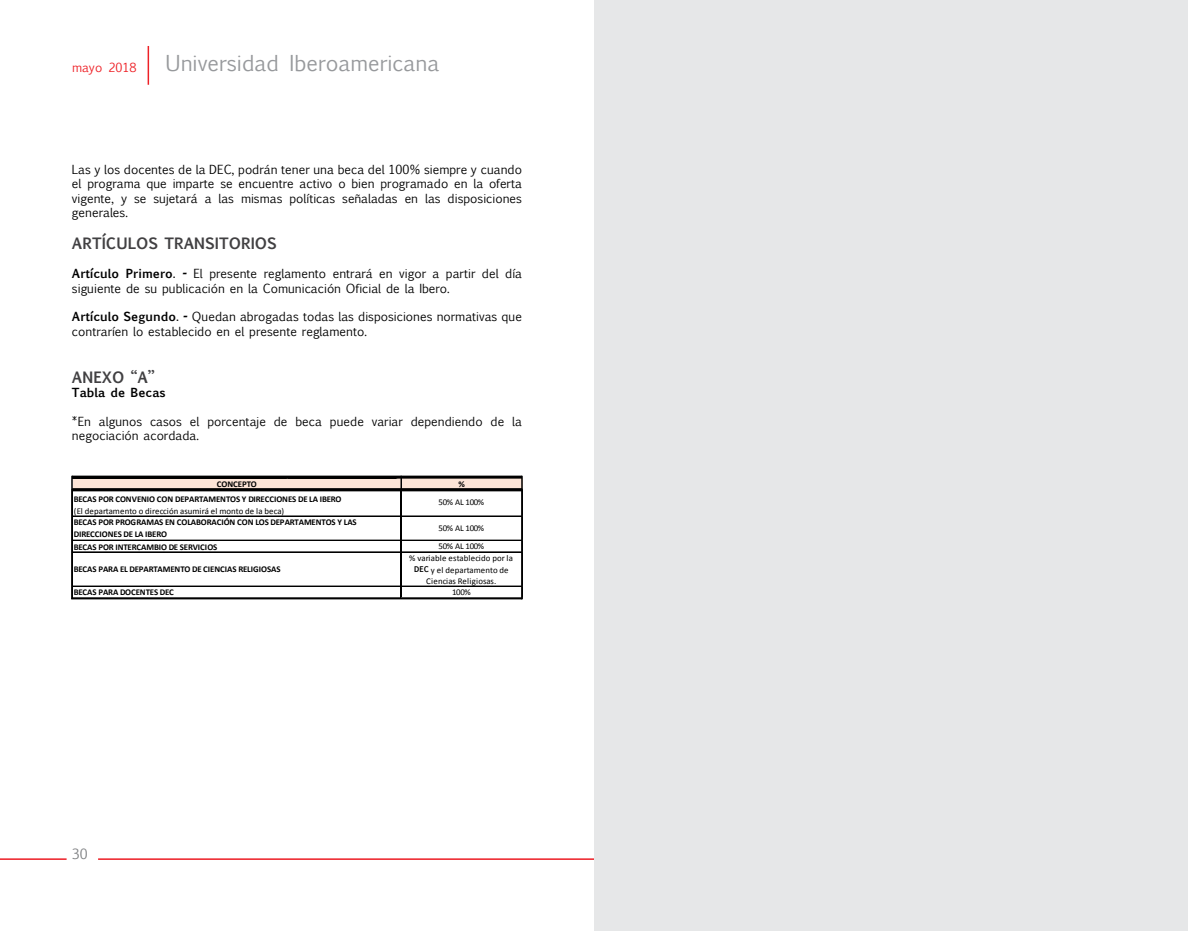
<style>
.page{position:relative;width:1188px;height:931px;background:#fff}
.page>*{position:absolute;margin:0;border:0;box-sizing:border-box;transform-origin:0 0}
.t1{font:21px "Euphemia UCAS";color:#97999c}
.t2{font:700 15px "Euphemia UCAS";color:#414042}
.t3{font:13.5px "Euphemia UCAS";color:#808284}
.t4{font:12px/14.4px "Euphemia UCAS";color:#000}
.t5{font:700 12px "Euphemia UCAS";color:#000}
.t6{font:12px "Euphemia UCAS";color:#ee2127}
.t7{font:700 8.85px/11.9px "Calibri";letter-spacing:-.01em;color:#000}
.t8{font:8.85px/11.7px "Calibri";letter-spacing:.005em;color:#000;text-align:center}
.t9{font:700 7.5px "Euphemia UCAS";color:#000}
.s1{font-weight:700}
</style>
<div class="page">
<hr style="left:148px;top:46px;width:1px;height:39px;background:#ee2127">
<hr style="left:98px;top:858px;width:995px;height:2px;background:#ed1d24">
<hr style="left:0;top:858px;width:67px;height:2px;background:#ed1d24">
<div style="left:73px;top:478px;width:450px;height:11px;background:#fce4d6"></div>
<hr style="left:73px;top:516px;width:450px;height:1px;background:#000">
<hr style="left:73px;top:540px;width:450px;height:1px;background:#000">
<hr style="left:73px;top:551px;width:450px;height:1px;background:#000">
<hr style="left:73px;top:552px;width:450px;height:1px;background:#000">
<hr style="left:73px;top:586px;width:450px;height:1px;background:#000">
<hr style="left:400px;top:489px;width:1px;height:109px;background:#000">
<hr style="left:73px;top:597px;width:450px;height:1px;background:#000">
<hr style="left:73px;top:478px;width:324px;height:1px;background:#000">
<div style="left:594px;top:0;width:594px;height:931px;background:#e6e7e8"></div>
<hr style="left:72px;top:475px;width:450px;height:3px;background:#000">
<hr style="left:71px;top:598px;width:451px;height:1px;background:#000">
<hr style="left:72px;top:488px;width:450px;height:3px;background:#000">
<hr style="left:71px;top:476px;width:2px;height:123px;background:#000">
<hr style="left:401px;top:476px;width:1px;height:121px;background:#000">
<hr style="left:521px;top:476px;width:2px;height:123px;background:#000">
<p class="t6" style="left:72px;top:62px;width:66px">mayo 2018</p>
<h1 class="t1" style="left:166px;top:54px;width:275px">Universidad Iberoamericana</h1>
<p class="t4" style="left:72px;top:163px;width:452px;text-align:justify">Las y los docentes de la DEC, podrán tener una beca del 100% siempre y cuando el programa que imparte se encuentre activo o bien programado en la oferta vigente, y se sujetará a las mismas políticas señaladas en las disposiciones generales.</p>
<p class="t2" style="left:72px;top:236px;width:207px">ARTÍCULOS TRANSITORIOS</p>
<p class="t4" style="left:72px;top:267px;width:452px"><span class="s1">Artículo Primero. -</span> El presente reglamento entrará en vigor a partir del día siguiente de su publicación en la Comunicación Oficial de la Ibero.</p>
<p class="t4" style="left:72px;top:310px;width:452px"><span class="s1">Artículo Segundo. -</span> Quedan abrogadas todas las disposiciones normativas que contraríen lo establecido en el presente reglamento.</p>
<p class="t2" style="left:72px;top:370px;width:85px">ANEXO “A”</p>
<p class="t5" style="left:72px;top:387px;width:95px">Tabla de Becas</p>
<p class="t4" style="left:72px;top:415px;width:452px">*En algunos casos el porcentaje de beca puede variar dependiendo de la negociación acordada.</p>
<p class="t7" style="left:217px;top:477px;width:41px">CONCEPTO</p>
<p class="t7" style="left:459px;top:477px;width:8px">%</p>
<p class="t7" style="left:74px;top:493px;width:269px">BECAS POR CONVENIO CON DEPARTAMENTOS Y DIRECCIONES DE LA IBERO</p>
<p class="t8" style="left:74px;top:505px;width:212px">(El departamento o dirección asumirá el monto de la beca)</p>
<p class="t7" style="left:74px;top:516px;width:285px">BECAS POR PROGRAMAS EN COLABORACIÓN CON LOS DEPARTAMENTOS Y LAS<br>DIRECCIONES DE LA IBERO</p>
<p class="t8" style="left:439px;top:497px;width:47px">50% AL 100%</p>
<p class="t8" style="left:439px;top:523px;width:47px">50% AL 100%</p>
<p class="t7" style="left:74px;top:540px;width:145px">BECAS POR INTERCAMBIO DE SERVICIOS</p>
<p class="t7" style="left:74px;top:563px;width:208px">BECAS PARA EL DEPARTAMENTO DE CIENCIAS RELIGIOSAS</p>
<p class="t7" style="left:74px;top:586px;width:102px">BECAS PARA DOCENTES DEC</p>
<p class="t3" style="left:72px;top:848px;width:17px">30</p>
<p class="t8" style="left:409px;top:541px;width:105px">50% AL 100%<br>% variable establecido por la<br>DGA y el departamento de<br>Ciencias Religiosas.</p>
<p class="t8" style="left:452px;top:587px;width:20px">100%</p>
<p class="t9" style="left:414px;top:566px;width:16px">DEC</p>
</div>
